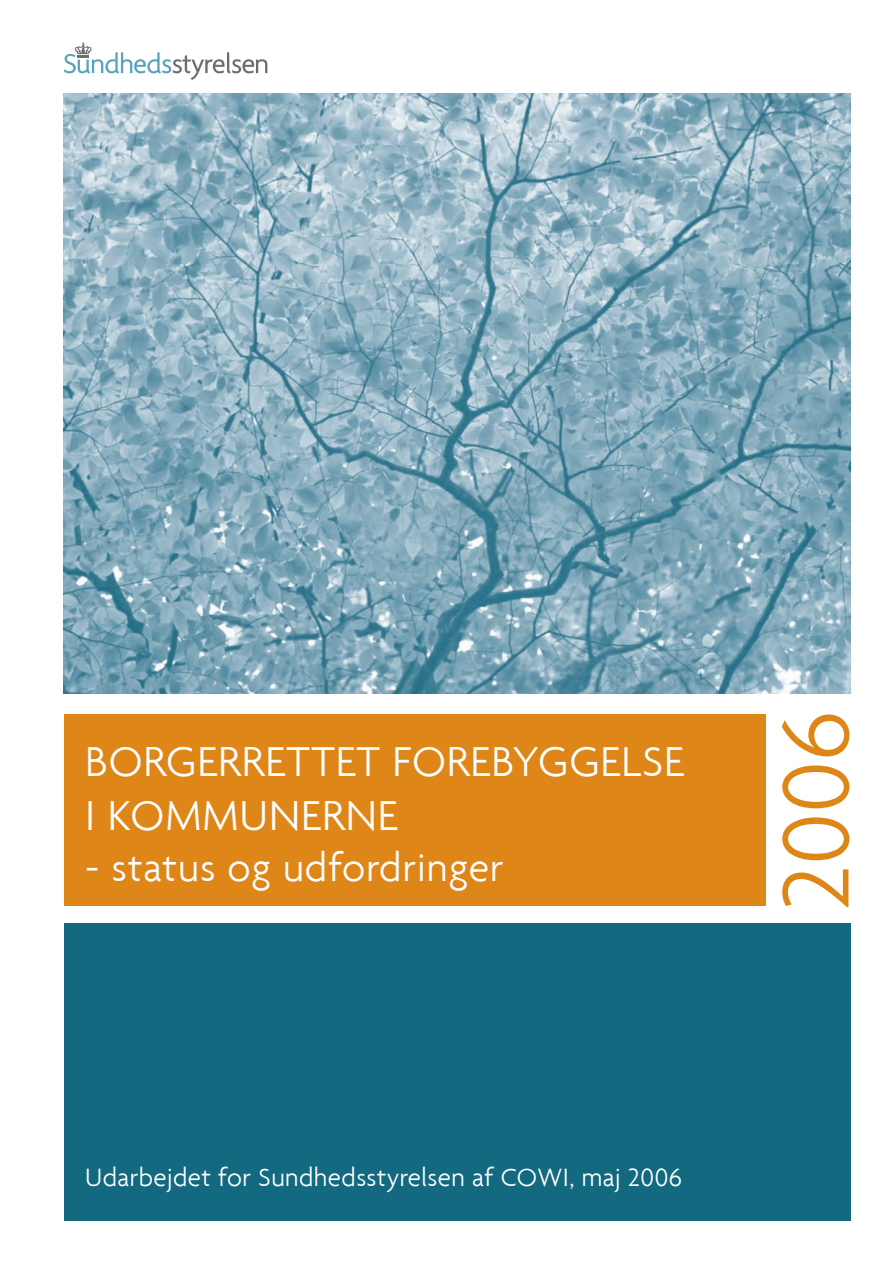
<style>
.page{position:relative;width:893px;height:1263px;background:#fff}
.page>*{position:absolute;margin:0;border:0;box-sizing:border-box;transform-origin:0 0}
.t1{font:300 102px "Agenda";color:#df8619}
.t2{font:300 45px/54px "Agenda";letter-spacing:.02em;color:#fff}
.t3{font:300 42px "Agenda";letter-spacing:.025em;color:#fff}
.t4{font:300 27px "Agenda";letter-spacing:.015em;color:#fff}
</style>
<div class="page">
<img style="left:64px;top:94px;width:786px;height:599px">
<svg style="left:64px;top:42px;width:203px;height:38px"></svg>
<div style="left:64px;top:714px;width:701px;height:192px;background:#df8619"></div>
<div style="left:64px;top:923px;width:786px;height:297px;background:#126980"></div>
<h2 class="t2" style="left:85px;top:734px;width:601px">BORGERRETTET FOREBYGGELSE<br>I KOMMUNERNE</h2>
<h3 class="t3" style="left:85px;top:842px;width:420px">- status og udfordringer</h3>
<h1 class="t1" style="left:756px;top:911px;width:202px;rotate:-90deg">2006</h1>
<p class="t4" style="left:85px;top:1162px;width:598px">Udarbejdet for Sundhedsstyrelsen af COWI, maj 2006</p>
</div>
